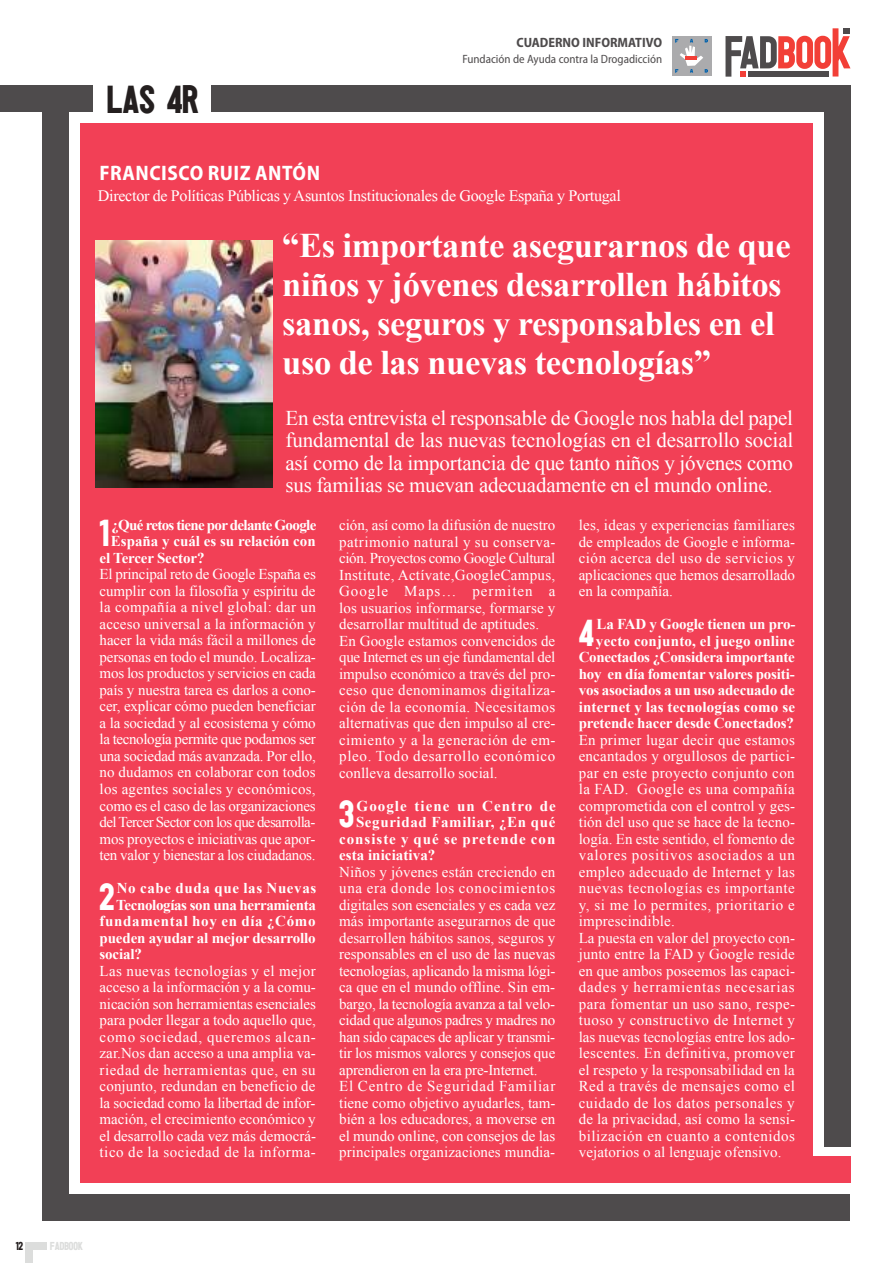
<style>
.page{position:relative;width:893px;height:1263px;background:#fff}
.page>*{position:absolute;margin:0;border:0;box-sizing:border-box;transform-origin:0 0}
.t1{font:700 40.65px "tes";color:#241f1f}
.t2{font:700 39.15px "tes";color:#fff}
.t3{font:700 34.5px/39px "Times New Roman";letter-spacing:-.01em;color:#fff}
.t4{font:21px/22.5px "Times New Roman";letter-spacing:-.01em;color:#fff;text-align:justify}
.t5{font:700 semi-condensed 21px "Myriad Pro";letter-spacing:.025em;color:#fff}
.t6{font:19.5px "Shonar Bangla";letter-spacing:-.015em;color:#fff}
.t7{font:15px/16.5px "Times New Roman";letter-spacing:.01em;color:#fff;text-align:justify}
.t8{font:700 15px/16.5px "Times New Roman";letter-spacing:-.01em;color:#fff;text-align:right}
.t9{font:700 15px "Times New Roman";letter-spacing:.04em;color:#fff}
.t10{font:700 15px "Times New Roman";letter-spacing:-.045em;color:#fff}
.t11{font:700 15px "Times New Roman";letter-spacing:.065em;color:#fff}
.t12{font:700 15px "Times New Roman";letter-spacing:.045em;color:#fff}
.t13{font:700 15px "Times New Roman";letter-spacing:.07em;color:#fff}
.t14{font:700 semi-condensed 13.5px "Myriad Pro";color:#4e4b4c}
.t15{font:semi-condensed 12px "Myriad Pro";color:#4e4b4c}
.t16{font:700 12px "tes";color:#dcdddc}
.t17{font:700 12px "tes";color:#241f1f}
</style>
<div class="page">
<div style="left:80px;top:123px;width:732px;height:1060px;background:#f24056"></div>
<div style="left:26px;top:1242px;width:21px;height:8px;background:#dcdddc"></div>
<div style="left:26px;top:1245px;width:7px;height:18px;background:#dcdddc"></div>
<div style="left:43px;top:102px;width:26px;height:1102px;background:#4e4b4c"></div>
<div style="left:824px;top:102px;width:26px;height:1045px;background:#4e4b4c"></div>
<div style="left:803px;top:1156px;width:47px;height:27px;background:#f24056"></div>
<svg style="left:725px;top:28px;width:125px;height:49px"></svg>
<div style="left:672px;top:36px;width:39px;height:40px;background:#ababad"></div>
<svg style="left:675px;top:39px;width:33px;height:34px"></svg>
<div style="left:0;top:85px;width:93px;height:27px;background:#4e4b4c"></div>
<div style="left:211px;top:85px;width:639px;height:27px;background:#4e4b4c"></div>
<div style="left:43px;top:1194px;width:807px;height:26px;background:#4e4b4c"></div>
<img style="left:95px;top:240px;width:178px;height:248px">
<h1 class="t1" style="left:107px;top:85px;width:93px">LAS 4R</h1>
<p class="t14" style="left:516px;top:38px;width:147px">CUADERNO INFORMATIVO</p>
<p class="t15" style="left:462px;top:55px;width:201px">Fundación de Ayuda contra la Drogadicción</p>
<h3 class="t5" style="left:99px;top:165px;width:222px">FRANCISCO RUIZ ANTÓN</h3>
<h3 class="t6" style="left:98px;top:186px;width:525px">Director de Políticas Públicas y Asuntos Institucionales de Google España y Portugal</h3>
<h3 class="t3" style="left:282px;top:226px;width:510px">“Es importante asegurarnos de que niños y jóvenes desarrollen hábitos sanos, seguros y responsables en el uso de las nuevas tecnologías”</h3>
<p class="t4" style="left:285px;top:407px;width:509px">En esta entrevista el responsable de Google nos habla del papel fundamental de las nuevas tecnologías en el desarrollo social así como de la importancia de que tanto niños y jóvenes como sus familias se muevan adecuadamente en el mundo online.</p>
<h2 class="t2" style="left:100px;top:520px;width:11px">1</h2>
<p class="t10" style="left:111px;top:517px;width:206px">¿Qué retos tiene por delante Google</p>
<p class="t8" style="left:111px;top:533px;width:206px">España y cuál es su relación con</p>
<p class="t8" style="left:100px;top:550px;width:106px">el Tercer Sector?</p>
<p class="t7" style="left:100px;top:566px;width:218px">El principal reto de Google España es cumplir con la filosofía y espíritu de la compañía a nivel global: dar un acceso universal a la información y hacer la vida más fácil a millones de personas en todo el mundo. Localiza&shy;mos los productos y servicios en cada país y nuestra tarea es darlos a cono&shy;cer, explicar cómo pueden beneficiar a la sociedad y al ecosistema y cómo la tecnología permite que podamos ser una sociedad más avanzada. Por ello, no dudamos en colaborar con todos los agentes sociales y económicos, como es el caso de las organizaciones del Tercer Sector con los que desarrolla&shy;mos proyectos e iniciativas que apor&shy;ten valor y bienestar a los ciudadanos.</p>
<h2 class="t2" style="left:100px;top:883px;width:16px">2</h2>
<p class="t9" style="left:117px;top:880px;width:201px">No cabe duda que las Nuevas</p>
<p class="t8" style="left:116px;top:896px;width:201px">Tecnologías son una herramienta</p>
<p class="t12" style="left:100px;top:913px;width:218px">fundamental hoy en día ¿Cómo</p>
<p class="t8" style="left:100px;top:929px;width:218px">pueden ayudar al mejor desarrollo</p>
<p class="t8" style="left:100px;top:946px;width:44px">social?</p>
<p class="t7" style="left:100px;top:962px;width:218px">Las nuevas tecnologías y el mejor acceso a la información y a la comu&shy;nicación son herramientas esenciales para poder llegar a todo aquello que, como sociedad, queremos alcan&shy;zar.Nos dan acceso a una amplia va&shy;riedad de herramientas que, en su conjunto, redundan en beneficio de la sociedad como la libertad de infor&shy;mación, el crecimiento económico y el desarrollo cada vez más democrá&shy;tico de la sociedad de la informa-</p>
<p class="t7" style="left:339px;top:517px;width:218px;text-align:left">ción, así como la difusión de nuestro patrimonio natural y su conserva&shy;ción. Proyectos como Google Cultural Institute, Actívate,GoogleCampus, Google Maps… permiten a los usuarios informarse, formarse y desarrollar multitud de aptitudes.<br>En Google estamos convencidos de que Internet es un eje fundamental del impulso económico a través del pro&shy;ceso que denominamos digitaliza&shy;ción de la economía. Necesitamos alternativas que den impulso al cre&shy;cimiento y a la generación de em&shy;pleo. Todo desarrollo económico conlleva desarrollo social.</p>
<h2 class="t2" style="left:339px;top:801px;width:16px">3</h2>
<p class="t13" style="left:357px;top:797px;width:201px">Google tiene un Centro de</p>
<p class="t9" style="left:356px;top:814px;width:201px">Seguridad Familiar, ¿En qué</p>
<p class="t11" style="left:339px;top:830px;width:218px">consiste y qué se pretende con</p>
<p class="t8" style="left:339px;top:847px;width:98px">esta iniciativa?</p>
<p class="t7" style="left:339px;top:863px;width:218px;text-align:left">Niños y jóvenes están creciendo en una era donde los conocimientos digitales son esenciales y es cada vez más importante asegurarnos de que desarrollen hábitos sanos, seguros y responsables en el uso de las nuevas tecnologías, aplicando la misma lógi&shy;ca que en el mundo offline. Sin em&shy;bargo, la tecnología avanza a tal velo&shy;cidad que algunos padres y madres no han sido capaces de aplicar y transmi&shy;tir los mismos valores y consejos que aprendieron en la era pre-Internet.<br>El Centro de Seguridad Familiar tiene como objetivo ayudarles, tam&shy;bién a los educadores, a moverse en el mundo online, con consejos de las principales organizaciones mundia-</p>
<p class="t7" style="left:579px;top:517px;width:218px">les, ideas y experiencias familiares de empleados de Google e informa&shy;ción acerca del uso de servicios y aplicaciones que hemos desarrollado en la compañía.</p>
<h2 class="t2" style="left:579px;top:619px;width:17px">4</h2>
<p class="t8" style="left:579px;top:616px;width:218px">La FAD y Google tienen un pro&shy;yecto conjunto, el juego online Conectados ¿Considera importante hoy en día fomentar valores positi&shy;vos asociados a un uso adecuado de internet y las tecnologías como se pretende hacer desde Conectados?</p>
<p class="t7" style="left:579px;top:731px;width:218px;text-align:left">En primer lugar decir que estamos encantados y orgullosos de partici&shy;par en este proyecto conjunto con la FAD. Google es una compañía comprometida con el control y ges&shy;tión del uso que se hace de la tecno&shy;logía. En este sentido, el fomento de valores positivos asociados a un empleo adecuado de Internet y las nuevas tecnologías es importante y, si me lo permites, prioritario e imprescindible.<br>La puesta en valor del proyecto con&shy;junto entre la FAD y Google reside en que ambos poseemos las capaci&shy;dades y herramientas necesarias para fomentar un uso sano, respe&shy;tuoso y constructivo de Internet y las nuevas tecnologías entre los ado&shy;lescentes. En definitiva, promover el respeto y la responsabilidad en la Red a través de mensajes como el cuidado de los datos personales y de la privacidad, así como la sensi&shy;bilización en cuanto a contenidos vejatorios o al lenguaje ofensivo.</p>
<p class="t17" style="left:16px;top:1242px;width:9px">12</p>
<p class="t16" style="left:50px;top:1242px;width:34px">FADBOOK</p>
</div>
